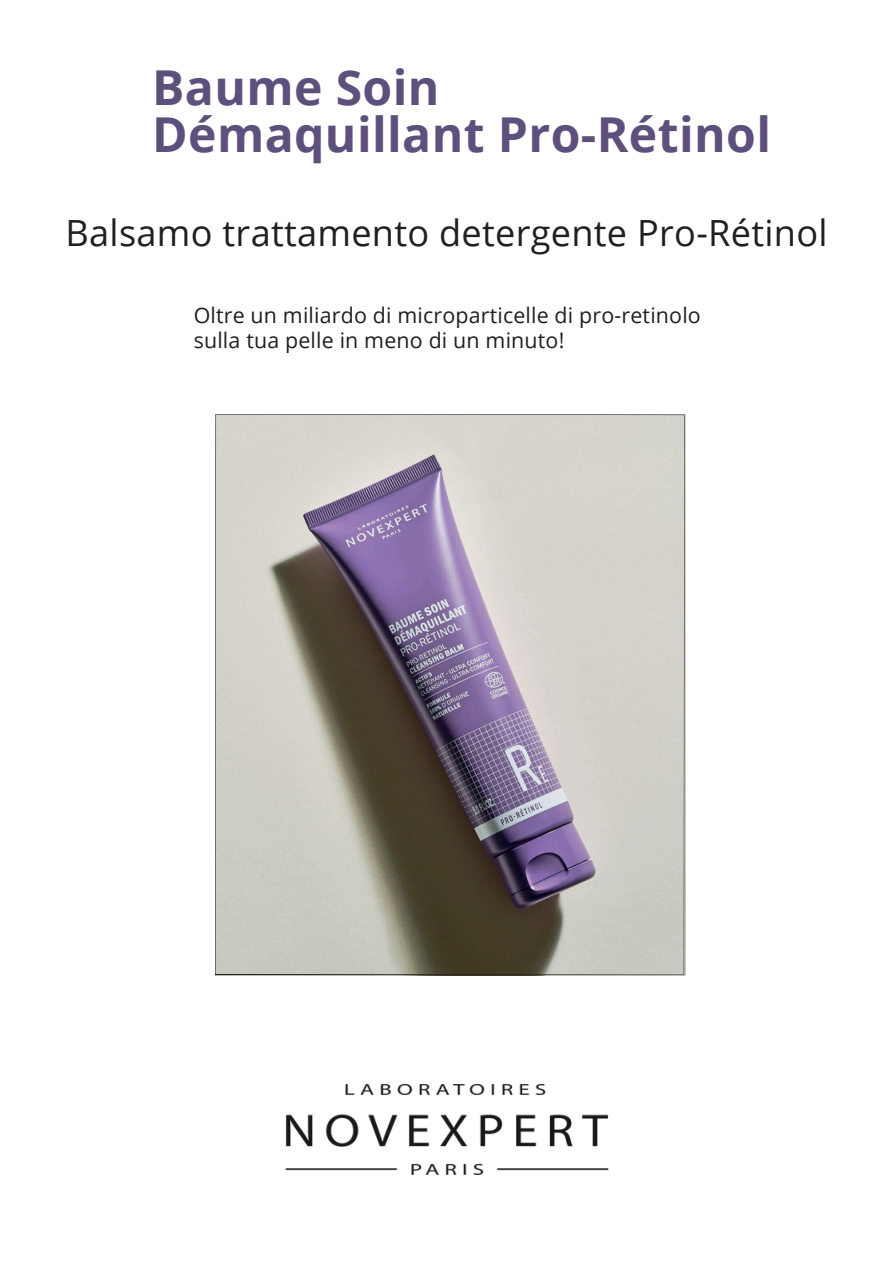
<style>
.page{position:relative;width:894px;height:1264px;background:#fff}
.page>*{position:absolute;margin:0;border:0;box-sizing:border-box;transform-origin:0 0}
.t1{font:700 48.15px/47.2px "Open Sans";letter-spacing:.01em;color:#5e507d}
.t2{font:36.15px "Open Sans";letter-spacing:.01em;color:#231f20}
.t3{font:21.45px/25px "Open Sans";letter-spacing:.01em;color:#231f20}
</style>
<div class="page">
<svg style="left:215px;top:414px;width:469px;height:561px;background:#aba5a4"></svg>
<img style="left:285px;top:1084px;width:324px;height:90px">
<p class="t1" style="left:152px;top:63px;width:620px">Baume Soin<br>Démaquillant Pro-Rétinol</p>
<p class="t2" style="left:66px;top:207px;width:763px">Balsamo trattamento detergente Pro-Rétinol</p>
<h2 class="t3" style="left:194px;top:302px;width:508px">Oltre un miliardo di microparticelle di pro-retinolo sulla tua pelle in meno di un minuto!</h2>
</div>
